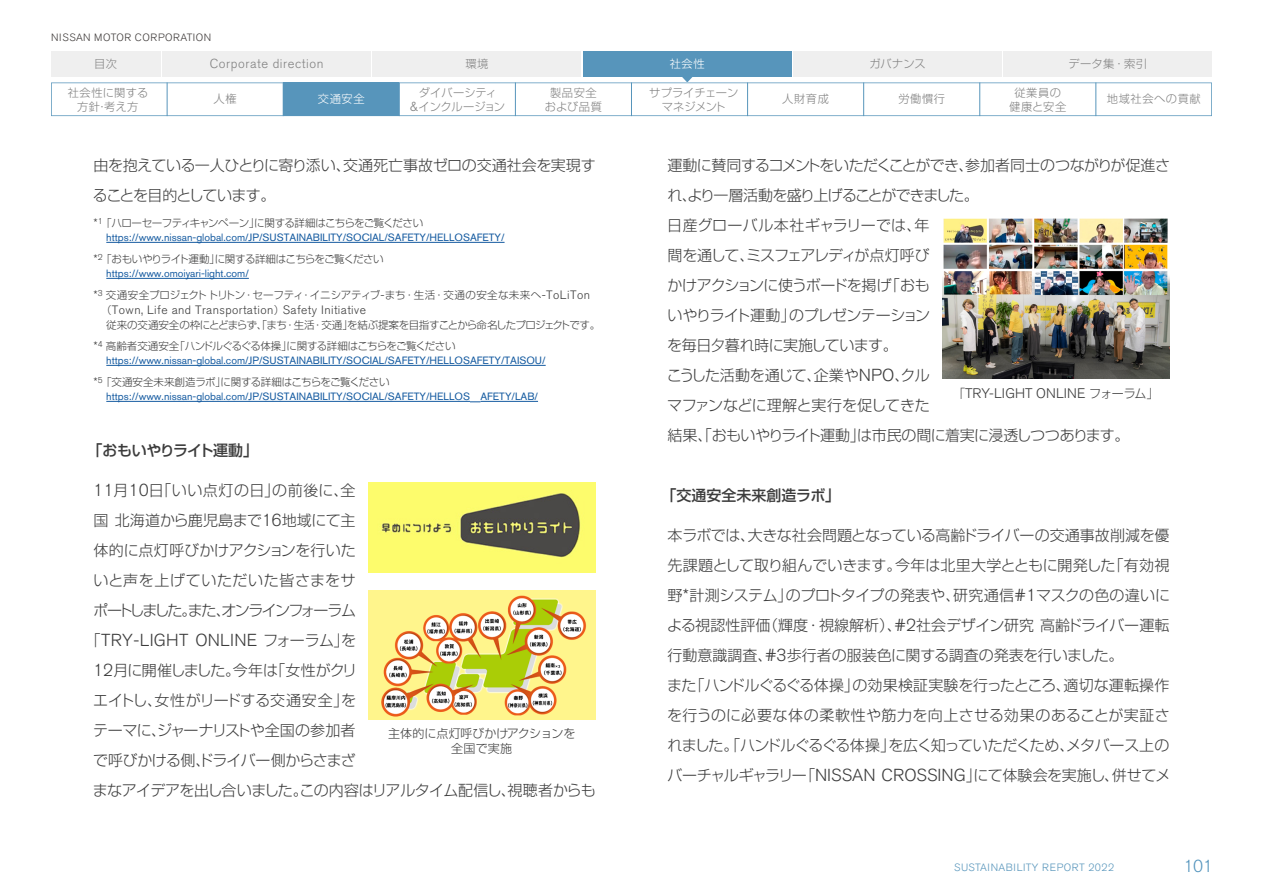
<style>
.page{position:relative;width:1263px;height:893px;background:#fff}
.page>*{position:absolute;margin:0;border:0;box-sizing:border-box;transform-origin:0 0}
.t1{font:300 17.25px "Nissan Pro";letter-spacing:.015em;color:#3c3c3c}
.t2{font:300 17.25px "Nissan Pro";color:#5394bd}
.t3{font:300 15px/30px "Shin Go Pro";letter-spacing:-.025em;color:#3c3c3c}
.t4{font:500 15px "Shin Go Pro";letter-spacing:-.02em;color:#3c3c3c}
.t5{font:500 15px "Shin Go Pro";color:#3c3c3c}
.t6{font:300 13.8px "Nissan Pro";letter-spacing:.01em;color:#3c3c3c}
.t7{font:300 12.9px "Nissan Pro";letter-spacing:.045em;color:#828282}
.t8{font:300 12.15px "Nissan Pro";letter-spacing:.035em;color:#3c3c3c}
.t9{font:300 12px/15px "Shin Go Pro";letter-spacing:.005em;color:#3c3c3c;text-align:center}
.t10{font:300 11.25px/13.5px "Shin Go Pro";letter-spacing:.025em;color:#828282;text-align:center}
.t11{font:300 11.25px/13.5px "Shin Go Pro";letter-spacing:.05em;color:#828282;text-align:center}
.t12{font:300 11.25px/13.5px "Shin Go Pro";letter-spacing:-.005em;color:#828282;text-align:center}
.t13{font:300 11.25px/13.5px "Shin Go Pro";letter-spacing:-.01em;color:#828282;text-align:center}
.t14{font:300 11.25px "Shin Go Pro";letter-spacing:.05em;color:#fff}
.t15{font:10.5px "Nissan Pro";color:#145aa0}
.t16{font:300 10.5px/21px "Shin Go Pro";letter-spacing:-.045em;color:#3c3c3c}
.t17{font:300 10.5px "Shin Go Pro";color:#3c3c3c}
.t18{font:300 10.5px "Nissan Pro";letter-spacing:.04em;color:#5795bb}
.t19{font:300 10.5px "Nissan Pro";letter-spacing:.06em;color:#3e3a39}
.s1{font-family:"Nissan Pro";font-size:12.9px}
.s2{font-family:"Nissan Pro";font-size:12.15px}
.s3{font-family:"Shin Go Pro";font-size:10.5px}
.s4{font-family:"Nissan Pro";font-size:17.25px}
.s5{font-family:"Shin Go Pro";font-size:15px}
.s6{font-family:"Shin Go Pro";font-size:12px}
</style>
<div class="page">
<div style="left:1004px;top:51px;width:208px;height:26px;background:#efefef"></div>
<div style="left:793px;top:51px;width:209px;height:26px;background:#efefef"></div>
<div style="left:583px;top:51px;width:208px;height:26px;background:#5795bb"></div>
<div style="left:373px;top:51px;width:208px;height:26px;background:#efefef"></div>
<div style="left:51px;top:51px;width:109px;height:26px;background:#efefef"></div>
<div style="left:163px;top:51px;width:208px;height:26px;background:#efefef"></div>
<svg style="left:51px;top:76px;width:1161px;height:40px"></svg>
<hr style="left:167px;top:82px;width:1px;height:34px;background:#5795bb">
<hr style="left:283px;top:82px;width:1px;height:34px;background:#5795bb">
<hr style="left:399px;top:82px;width:1px;height:34px;background:#5795bb">
<hr style="left:515px;top:82px;width:1px;height:34px;background:#5795bb">
<hr style="left:631px;top:82px;width:1px;height:34px;background:#5795bb">
<hr style="left:747px;top:82px;width:1px;height:34px;background:#5795bb">
<hr style="left:863px;top:82px;width:1px;height:34px;background:#5795bb">
<hr style="left:979px;top:82px;width:1px;height:34px;background:#5795bb">
<hr style="left:1095px;top:82px;width:1px;height:34px;background:#5795bb">
<hr style="left:106px;top:242px;width:399px;height:1px;background:#145aa0">
<hr style="left:106px;top:278px;width:143px;height:1px;background:#145aa0">
<hr style="left:106px;top:365px;width:440px;height:1px;background:#145aa0">
<hr style="left:106px;top:401px;width:364px;height:1px;background:#145aa0">
<hr style="left:480px;top:401px;width:58px;height:1px;background:#145aa0">
<img style="left:368px;top:482px;width:227px;height:90px">
<img style="left:368px;top:590px;width:227px;height:129px">
<img style="left:942px;top:218px;width:227px;height:161px">
<p class="t19" style="left:51px;top:30px;width:162px">NISSAN MOTOR CORPORATION</p>
<p class="t10" style="left:94px;top:55px;width:24px">目次</p>
<p class="t7" style="left:210px;top:55px;width:115px">Corporate direction</p>
<p class="t10" style="left:465px;top:55px;width:25px">環境</p>
<p class="t14" style="left:670px;top:54px;width:36px">社会性</p>
<p class="t10" style="left:869px;top:55px;width:58px">ガバナンス</p>
<p class="t10" style="left:1068px;top:55px;width:80px">データ集・索引</p>
<p class="t10" style="left:68px;top:85px;width:82px">社会性に関する方針・考え方</p>
<p class="t12" style="left:410px;top:85px;width:97px">ダイバーシティ<br><span class="s1">&amp;</span>インクルージョン</p>
<p class="t11" style="left:545px;top:85px;width:59px">製品安全および品質</p>
<p class="t13" style="left:649px;top:85px;width:91px">サプライチェーンマネジメント</p>
<p class="t11" style="left:1009px;top:85px;width:59px">従業員の健康と安全</p>
<p class="t10" style="left:214px;top:91px;width:25px">人権</p>
<p class="t14" style="left:318px;top:90px;width:48px">交通安全</p>
<p class="t10" style="left:782px;top:91px;width:48px">人財育成</p>
<p class="t10" style="left:898px;top:91px;width:48px">労働慣行</p>
<p class="t11" style="left:1107px;top:91px;width:95px">地域社会への貢献</p>
<p class="t3" style="left:93px;top:148px;width:504px">由を抱えている一人ひとりに寄り添い、交通死亡事故ゼロの交通社会を実現することを目的としています。</p>
<p class="t16" style="left:94px;top:211px;width:331px"><span class="s2">*</span><sup>1</sup>「ハローセーフティキャンペーン」に関する詳細はこちらをご覧ください</p>
<p class="t15" style="left:106px;top:231px;width:400px">https://www.nissan-global.com/JP/SUSTAINABILITY/SOCIAL/SAFETY/HELLOSAFETY/</p>
<p class="t16" style="left:94px;top:247px;width:292px"><span class="s2">*</span><sup>2</sup>「おもいやりライト運動」に関する詳細はこちらをご覧ください</p>
<p class="t15" style="left:106px;top:267px;width:144px">https://www.omoiyari-light.com/</p>
<p class="t17" style="left:94px;top:286px;width:498px"><span class="s2">*</span><sup>3</sup> 交通安全プロジェクトトリトン・セーフティ・イニシアティブ<span class="s2">-</span>まち・生活・交通の安全な未来へ<span class="s2">-ToLiTon</span></p>
<p class="t8" style="left:101px;top:301px;width:266px"><span class="s3">（</span>Town, Life and Transportation<span class="s3">）</span>Safety Initiative</p>
<p class="t16" style="left:94px;top:313px;width:508px;text-indent:13px">従来の交通安全の枠にとどまらず、「まち・生活・交通」を結ぶ提案を目指すことから命名したプロジェクトです。<span class="s2">*</span><sup>4</sup> 高齢者交通安全「ハンドルぐるぐる体操」に関する詳細はこちらをご覧ください</p>
<p class="t15" style="left:106px;top:354px;width:441px">https://www.nissan-global.com/JP/SUSTAINABILITY/SOCIAL/SAFETY/HELLOSAFETY/TAISOU/</p>
<p class="t16" style="left:94px;top:370px;width:298px"><span class="s2">*</span><sup>5</sup>「交通安全未来創造ラボ」に関する詳細はこちらをご覧ください</p>
<p class="t15" style="left:106px;top:390px;width:433px">https://www.nissan-global.com/JP/SUSTAINABILITY/SOCIAL/SAFETY/HELLOS AFETY/LAB/</p>
<p class="t4" style="left:87px;top:438px;width:172px">「おもいやりライト運動」</p>
<p class="t3" style="left:93px;top:474px;width:264px;text-align:justify"><span class="s4">11</span>月<span class="s4">10</span>日「いい点灯の日」の前後に、全国北海道から鹿児島まで<span class="s4">16</span>地域にて主体的に点灯呼びかけアクションを行いたいと声を上げていただいた皆さまをサポートしました。また、オンラインフォーラム</p>
<p class="t1" style="left:86px;top:629px;width:272px"><span class="s5">「</span>TRY-LIGHT ONLINE <span class="s5">フォーラム」を</span></p>
<p class="t3" style="left:93px;top:654px;width:504px"><span class="s4">12</span>月に開催しました。今年は「女性がクリ<br>エイトし、女性がリードする交通安全」を<br>テーマに、ジャーナリストや全国の参加者<br>で呼びかける側、ドライバー側からさまざ<br>まなアイデアを出し合いました。この内容はリアルタイム配信し、視聴者からも</p>
<p class="t9" style="left:388px;top:725px;width:189px">主体的に点灯呼びかけアクションを全国で実施</p>
<p class="t3" style="left:667px;top:148px;width:505px">運動に賛同するコメントをいただくことができ、参加者同士のつながりが促進され、より一層活動を盛り上げることができました。<br>日産グローバル本社ギャラリーでは、年<br>間を通して、ミスフェアレディが点灯呼び<br>かけアクションに使うボードを掲げ「おも<br>いやりライト運動」のプレゼンテーション<br>を毎日夕暮れ時に実施しています。<br>こうした活動を通じて、企業や<span class="s4">NPO</span>、クル<br>マファンなどに理解と実行を促してきた<br>結果、「おもいやりライト運動」は市民の間に着実に浸透しつつあります。</p>
<p class="t6" style="left:953px;top:384px;width:207px"><span class="s6">「</span>TRY-LIGHT ONLINE <span class="s6">フォーラム」</span></p>
<p class="t5" style="left:661px;top:483px;width:180px">「交通安全未来創造ラボ」</p>
<p class="t3" style="left:667px;top:519px;width:505px">本ラボでは、大きな社会問題となっている高齢ドライバーの交通事故削減を優先課題として取り組んでいきます。今年は北里大学とともに開発した「有効視野<span class="s4">*</span>計測システム」のプロトタイプの発表や、研究通信<span class="s4">#1</span>マスクの色の違いによる視認性評価（輝度・視線解析）、<span class="s4">#2</span>社会デザイン研究高齢ドライバー運転行動意識調査、<span class="s4">#3</span>歩行者の服装色に関する調査の発表を行いました。<br>また「ハンドルぐるぐる体操」の効果検証実験を行ったところ、適切な運転操作を行うのに必要な体の柔軟性や筋力を向上させる効果のあることが実証されました。「ハンドルぐるぐる体操」を広く知っていただくため、メタバース上のバーチャルギャラリー「<span class="s4">NISSAN CROSSING</span>」にて体験会を実施し、併せてメ</p>
<p class="t18" style="left:954px;top:861px;width:162px">SUSTAINABILITY REPORT 2022</p>
<p class="t2" style="left:1183px;top:854px;width:31px">101</p>
</div>
